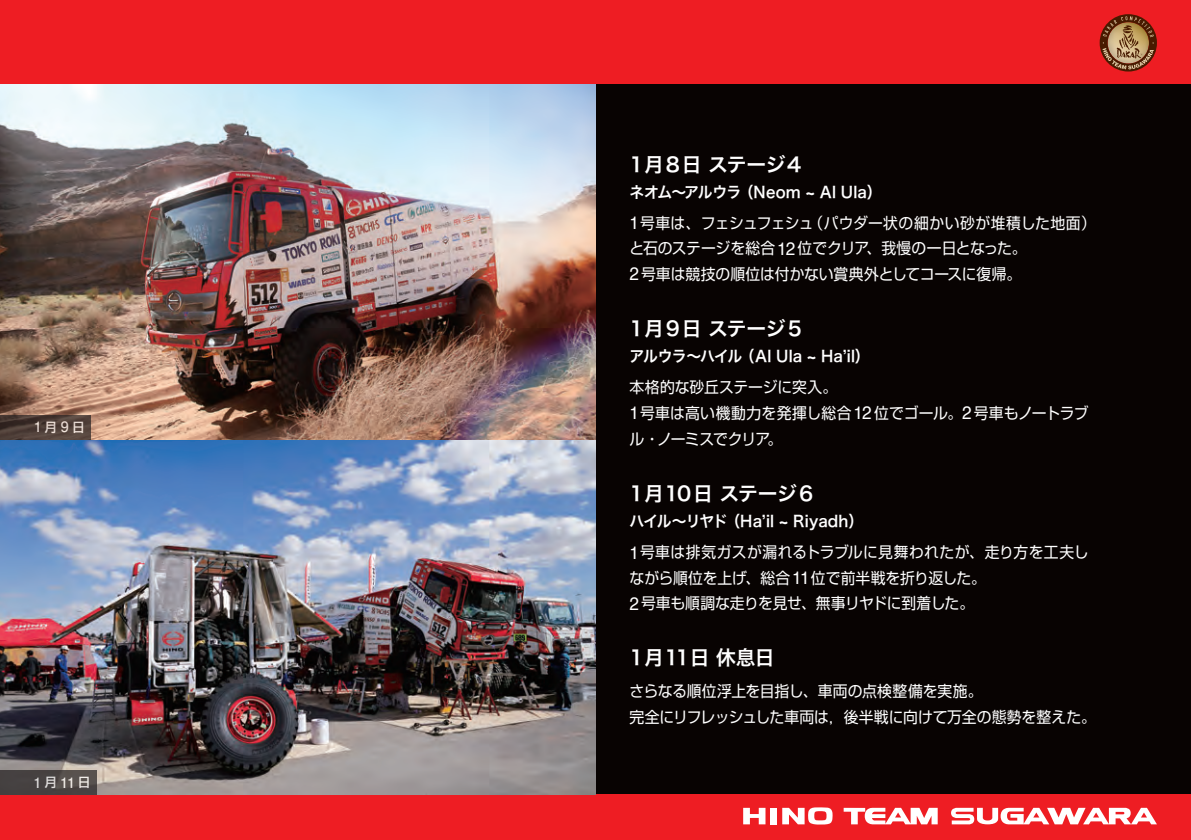
<style>
.page{position:relative;width:1191px;height:840px;background:#fff}
.page>*{position:absolute;margin:0;border:0;box-sizing:border-box;transform-origin:0 0}
.写真の外キャプション_1{font:19.8px "Hira Kaku Pro N W6";letter-spacing:.01em;color:#fff}
.写真の外キャプション_1-2{font:15.6px/25.6px "Shin Go Pro";letter-spacing:-.005em;color:#fff;scale:.95 1}
.写真の外キャプション_1-3{font:15.6px "Hira Kaku Pro N W6";letter-spacing:.01em;color:#fff;scale:.95 1}
.t1{font:700 14.2px "Futo Go B101 Pro";color:#fff}
.s1{font-family:"Shin Go Pro";font-weight:500;font-size:12.8px}
.s2{font-family:"Helvetica";font-size:18px}
</style>
<div class="page">
<div style="left:0;top:84px;width:1191px;height:710px;background:#080302"></div>
<div style="left:0;top:0;width:1191px;height:84px;background:#ee1d23"></div>
<div style="left:0;top:794px;width:1191px;height:45px;background:#ee1d23"></div>
<svg style="left:843px;top:807px;width:94px;height:17px"></svg>
<svg style="left:951px;top:807px;width:206px;height:17px"></svg>
<svg style="left:743px;top:807px;width:22px;height:16px"></svg>
<svg style="left:782px;top:807px;width:50px;height:17px"></svg>
<div style="left:770px;top:807px;width:7px;height:16px;background:#fff"></div>
<svg style="left:1099px;top:14px;width:58px;height:57px"></svg>
<img style="left:0;top:439px;width:595px;height:355px">
<img style="left:0;top:84px;width:595px;height:355px">
<svg style="left:0;top:415px;width:91px;height:24px;background:#4e3e37"></svg>
<div style="left:0;top:770px;width:96px;height:24px;background:linear-gradient(to right,#413d3e,#554e4b)"></div>
<p class="t1" style="left:34px;top:415px;width:53px">1<span class="s1">月</span>9<span class="s1">日</span></p>
<p class="t1" style="left:34px;top:770px;width:58px">1<span class="s1">月</span>11<span class="s1">日</span></p>
<p class="写真の外キャプション_1" style="left:629px;top:146px;width:173px">1月8日 ステージ4</p>
<p class="写真の外キャプション_1-3" style="left:629px;top:177px;width:267px">ネオム～アルウラ （Neom ~ Al Ula）</p>
<p class="写真の外キャプション_1-2" style="left:629px;top:208px;width:492px"><span class="s2">1</span>号車は、フェシュフェシュ（パウダー状の細かい砂が堆積した地面）と石のステージを総合<span class="s2">12</span> 位でクリア、我慢の一日となった。</p>
<p class="写真の外キャプション_1-2" style="left:629px;top:259px;width:414px"><span class="s2">2</span>号車は競技の順位は付かない賞典外としてコースに復帰。</p>
<p class="写真の外キャプション_1" style="left:629px;top:310px;width:174px">1月9日 ステージ5</p>
<p class="写真の外キャプション_1-3" style="left:629px;top:342px;width:254px">アルウラ～ハイル （Al Ula ~ Ha’il）</p>
<p class="写真の外キャプション_1-2" style="left:629px;top:372px;width:220px">本格的な砂丘ステージに突入。</p>
<p class="写真の外キャプション_1-2" style="left:629px;top:398px;width:485px"><span class="s2">1</span>号車は高い機動力を発揮し総合<span class="s2">12</span>位でゴール。<span class="s2">2</span>号車もノートラブル・ノーミスでクリア。</p>
<p class="写真の外キャプション_1" style="left:629px;top:475px;width:185px">1月10日 ステージ6</p>
<p class="写真の外キャプション_1-3" style="left:629px;top:506px;width:247px">ハイル～リヤド （Ha’il ~ Riyadh）</p>
<p class="写真の外キャプション_1-2" style="left:629px;top:537px;width:485px"><span class="s2">1</span>号車は排気ガスが漏れるトラブルに見舞われたが、走り方を工夫しながら順位を上げ、総合<span class="s2">11</span>位で前半戦を折り返した。</p>
<p class="写真の外キャプション_1-2" style="left:629px;top:588px;width:364px"><span class="s2">2</span>号車も順調な走りを見せ、無事リヤドに到着した。</p>
<p class="写真の外キャプション_1" style="left:629px;top:639px;width:147px">1月11日 休息日</p>
<p class="写真の外キャプション_1-2" style="left:629px;top:676px;width:373px">さらなる順位浮上を目指し、車両の点検整備を実施。</p>
<p class="写真の外キャプション_1-2" style="left:629px;top:701px;width:492px">完全にリフレッシュした車両は，後半戦に向けて万全の態勢を整えた。</p>
</div>
